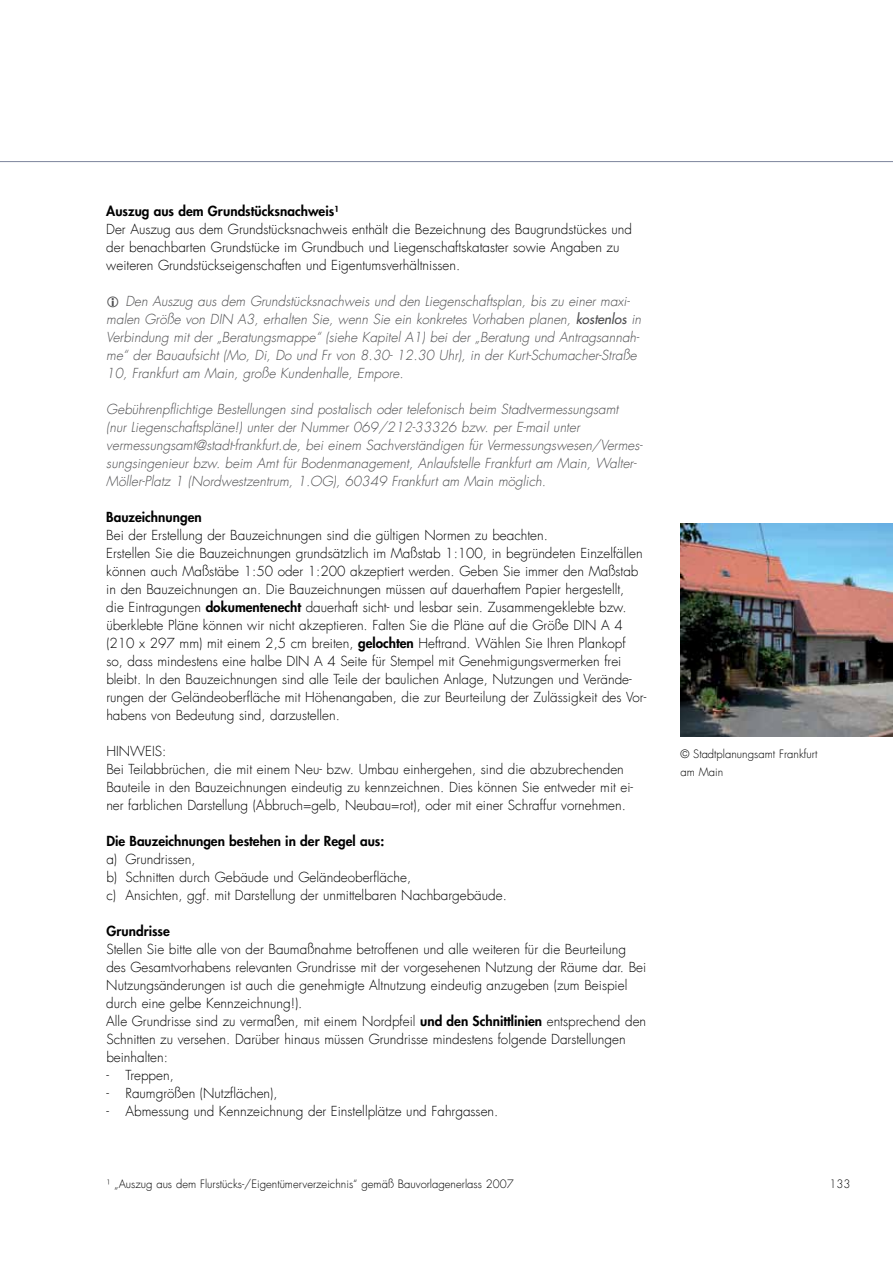
<style>
.page{position:relative;width:893px;height:1263px;background:#fff}
.page>*{position:absolute;margin:0;border:0;box-sizing:border-box;transform-origin:0 0}
.t1{font:300 13.5px/18px "Futura LT";color:#000}
.t2{font:italic 300 13.5px/18px "Futura LT";color:#4d4d4f}
.t3{font:800 13.5px "Futura Std";color:#000}
.t4{font:300 11.25px/18px "Futura LT";color:#000}
.s1{font-weight:400}
.s2{font-family:"Futura Std";font-weight:800}
</style>
<div class="page">
<hr style="left:0;top:161px;width:893px;height:1px;background:#7d849d">
<img style="left:680px;top:524px;width:213px;height:212px">
<p class="t3" style="left:106px;top:202px;width:234px">Auszug aus dem Grundstücksnachweis¹</p>
<p class="t1" style="left:106px;top:220px;width:527px">Der Auszug aus dem Grundstücksnachweis enthält die Bezeichnung des Baugrundstückes und der benachbarten Grundstücke im Grundbuch und Liegenschaftskataster sowie Angaben zu weiteren Grundstückseigenschaften und Eigentumsverhältnissen.</p>
<p class="t2" style="left:106px;top:292px;width:536px;text-indent:19px">Den Auszug aus dem Grundstücksnachweis und den Liegenschaftsplan, bis zu einer maxi&shy;malen Größe von DIN A3, erhalten Sie, wenn Sie ein konkretes Vorhaben planen, <span class="s1">kostenlos</span> in Verbindung mit der „Beratungsmappe“ (siehe Kapitel A1) bei der „Beratung und Antragsannah&shy;me“ der Bauaufsicht (Mo, Di, Do und Fr von 8.30- 12.30 Uhr), in der Kurt-Schumacher-Straße 10, Frankfurt am Main, große Kundenhalle, Empore.</p>
<p class="t2" style="left:106px;top:400px;width:538px">Gebührenpflichtige Bestellungen sind postalisch oder telefonisch beim Stadtvermessungsamt<br>(nur Liegenschaftspläne!) unter der Nummer 069/212-33326 bzw. per E-mail unter vermessungsamt@stadt-frankfurt.de, bei einem Sachverständigen für Vermessungswesen/Vermes&shy;sungsingenieur bzw. beim Amt für Bodenmanagement, Anlaufstelle Frankfurt am Main, Walter-Möller-Platz 1 (Nordwestzentrum, 1.OG), 60349 Frankfurt am Main möglich.</p>
<p class="t3" style="left:106px;top:508px;width:97px">Bauzeichnungen</p>
<p class="t1" style="left:106px;top:526px;width:541px">Bei der Erstellung der Bauzeichnungen sind die gültigen Normen zu beachten.<br>Erstellen Sie die Bauzeichnungen grundsätzlich im Maßstab 1:100, in begründeten Einzelfällen können auch Maßstäbe 1:50 oder 1:200 akzeptiert werden. Geben Sie immer den Maßstab in den Bauzeichnungen an. Die Bauzeichnungen müssen auf dauerhaftem Papier hergestellt,<br>die Eintragungen <span class="s2">dokumentenecht</span> dauerhaft sicht- und lesbar sein. Zusammengeklebte bzw. überklebte Pläne können wir nicht akzeptieren. Falten Sie die Pläne auf die Größe DIN A 4 (210 x 297 mm) mit einem 2,5 cm breiten, <span class="s2">gelochten</span> Heftrand. Wählen Sie Ihren Plankopf<br>so, dass mindestens eine halbe DIN A 4 Seite für Stempel mit Genehmigungsvermerken frei bleibt. In den Bauzeichnungen sind alle Teile der baulichen Anlage, Nutzungen und Verände&shy;rungen der Geländeoberfläche mit Höhenangaben, die zur Beurteilung der Zulässigkeit des Vor&shy;habens von Bedeutung sind, darzustellen.</p>
<p class="t1" style="left:106px;top:742px;width:19px">Hinweis</p>
<p class="t1" style="left:106px;top:742px;width:528px;text-indent:56px">:<br>Bei Teilabbrüchen, die mit einem Neu- bzw. Umbau einhergehen, sind die abzubrechenden Bauteile in den Bauzeichnungen eindeutig zu kennzeichnen. Dies können Sie entweder mit ei&shy;ner farblichen Darstellung (Abbruch=gelb, Neubau=rot), oder mit einer Schraffur vornehmen.</p>
<p class="t3" style="left:106px;top:832px;width:279px">Die Bauzeichnungen bestehen in der Regel aus:</p>
<p class="t1" style="left:106px;top:850px;width:402px">a) Grundrissen,<br>b) Schnitten durch Gebäude und Geländeoberfläche,<br>c) Ansichten, ggf. mit Darstellung der unmittelbaren Nachbargebäude.</p>
<p class="t3" style="left:106px;top:922px;width:65px">Grundrisse</p>
<p class="t1" style="left:106px;top:940px;width:542px">Stellen Sie bitte alle von der Baumaßnahme betroffenen und alle weiteren für die Beurteilung des Gesamtvorhabens relevanten Grundrisse mit der vorgesehenen Nutzung der Räume dar. Bei Nutzungsänderungen ist auch die genehmigte Altnutzung eindeutig anzugeben (zum Beispiel durch eine gelbe Kennzeichnung!).<br>Alle Grundrisse sind zu vermaßen, mit einem Nordpfeil <span class="s2">und den Schnittlinien</span> entsprechend den Schnitten zu versehen. Darüber hinaus müssen Grundrisse mindestens folgende Darstellungen beinhalten:</p>
<p class="t1" style="left:106px;top:1066px;width:69px">- Treppen,</p>
<p class="t1" style="left:106px;top:1084px;width:173px">- Raumgrößen (Nutzflächen),</p>
<p class="t1" style="left:106px;top:1102px;width:394px">- Abmessung und Kennzeichnung der Einstellplätze und Fahrgassen.</p>
<p class="t4" style="left:106px;top:1175px;width:409px">¹ „Auszug aus dem Flurstücks-/Eigentümerverzeichnis“ gemäß Bauvorlagenerlass 2007</p>
<p class="t4" style="left:680px;top:745px;width:139px">© Stadtplanungsamt Frankfurt am Main</p>
<p class="t4" style="left:829px;top:1175px;width:22px">133</p>
</div>
